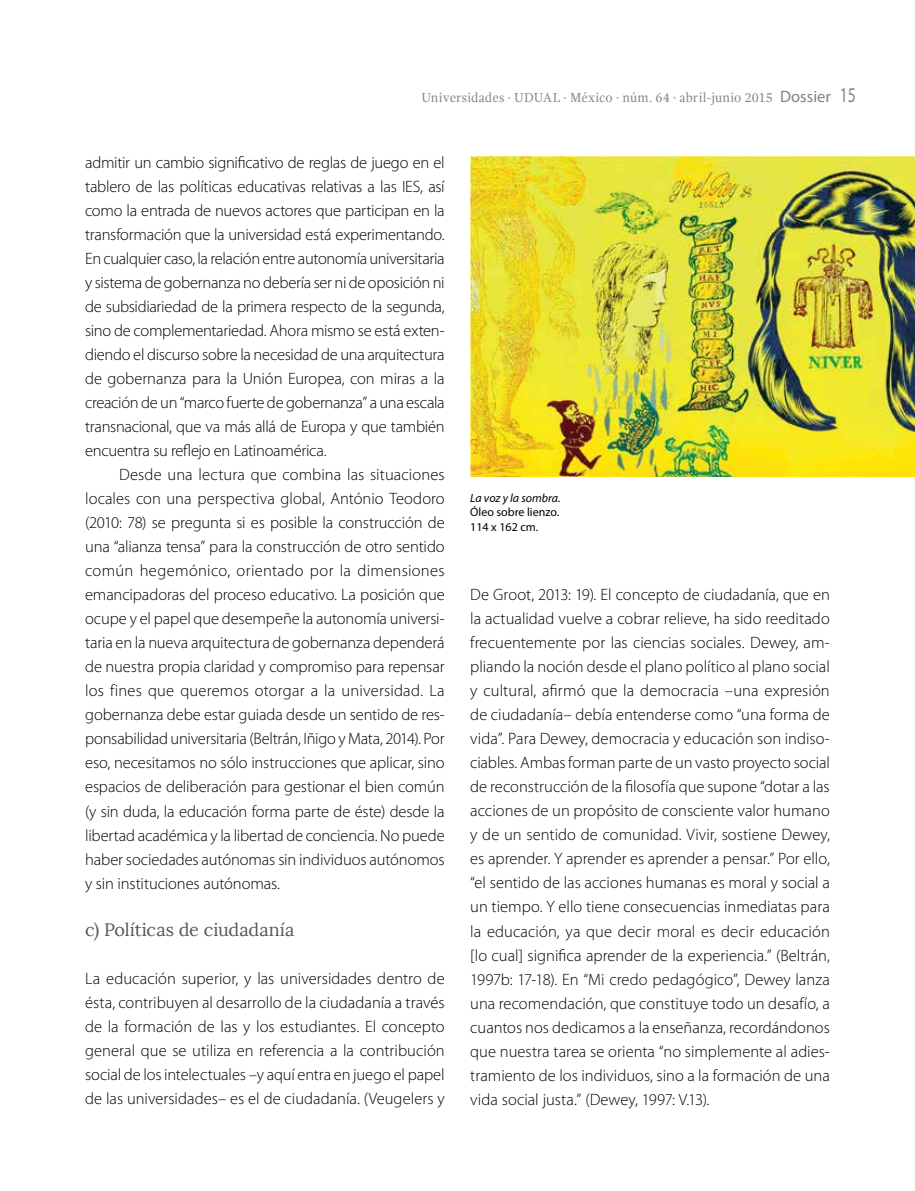
<style>
.page{position:relative;width:915px;height:1191px;background:#fff}
.page>*{position:absolute;margin:0;border:0;box-sizing:border-box;transform-origin:0 0}
.t1{font:18px "Lora";color:#58595b}
.t2{font:300 16.5px/24px "Myriad Pro";letter-spacing:-.005em;color:#000;text-align:justify}
.t3{font:13.5px "Gandhi Serif";letter-spacing:.01em;color:#808285;scale:.95 1}
.t4{font:12px/14.4px "Myriad Pro";color:#000}
.t5{font:italic 12px "Myriad Pro";color:#000}
.s1{font-family:"Myriad Pro";font-size:16.5px}
.s2{font-family:"Myriad Pro";font-size:21px}
</style>
<div class="page">
<img style="left:470px;top:157px;width:444px;height:319px">
<p class="t3" style="left:421px;top:90px;width:458px">Universidades · UDUAL · México · núm. 64 · abril-junio 2015 <span class="s1">Dossier</span> <span class="s2">15</span></p>
<p class="t2" style="left:85px;top:150px;width:361px">admitir un cambio significativo de reglas de juego en el tablero de las políticas educativas relativas a las IES, así como la entrada de nuevos actores que participan en la transformación que la universidad está experimentando.<br>En cualquier caso, la relación entre autonomía universitaria y sistema de gobernanza no debería ser ni de oposición ni de subsidiariedad de la primera respecto de la segunda, sino de complementariedad. Ahora mismo se está exten&shy;diendo el discurso sobre la necesidad de una arquitectura de gobernanza para la Unión Europea, con miras a la creación de un “marco fuerte de gobernanza” a una escala transnacional, que va más allá de Europa y que también encuentra su reflejo en Latinoamérica.</p>
<p class="t2" style="left:85px;top:462px;width:361px;text-indent:34px">Desde una lectura que combina las situaciones locales con una perspectiva global, António Teodoro (2010: 78) se pregunta si es posible la construcción de una “alianza tensa” para la construcción de otro sentido común hegemónico, orientado por la dimensiones emancipadoras del proceso educativo. La posición que ocupe y el papel que desempeñe la autonomía universi&shy;taria en la nueva arquitectura de gobernanza dependerá de nuestra propia claridad y compromiso para repensar los fines que queremos otorgar a la universidad. La gobernanza debe estar guiada desde un sentido de res&shy;ponsabilidad universitaria (Beltrán, Iñigo y Mata, 2014). Por eso, necesitamos no sólo instrucciones que aplicar, sino espacios de deliberación para gestionar el bien común (y sin duda, la educación forma parte de éste) desde la libertad académica y la libertad de conciencia. No puede haber sociedades autónomas sin individuos autónomos y sin instituciones autónomas.</p>
<p class="t1" style="left:85px;top:919px;width:211px">c) Políticas de ciudadanía</p>
<p class="t2" style="left:85px;top:966px;width:361px">La educación superior, y las universidades dentro de ésta, contribuyen al desarrollo de la ciudadanía a través de la formación de las y los estudiantes. El concepto general que se utiliza en referencia a la contribución social de los intelectuales –y aquí entra en juego el papel de las universidades– es el de ciudadanía. (Veugelers y</p>
<p class="t5" style="left:470px;top:490px;width:92px">La voz y la sombra.</p>
<p class="t4" style="left:470px;top:505px;width:90px">Óleo sobre lienzo.<br>114 x 162 cm.</p>
<p class="t2" style="left:470px;top:582px;width:361px">De Groot, 2013: 19). El concepto de ciudadanía, que en la actualidad vuelve a cobrar relieve, ha sido reeditado frecuentemente por las ciencias sociales. Dewey, am&shy;pliando la noción desde el plano político al plano social y cultural, afirmó que la democracia –una expresión de ciudadanía– debía entenderse como “una forma de vida”. Para Dewey, democracia y educación son indiso&shy;ciables. Ambas forman parte de un vasto proyecto social de reconstrucción de la filosofía que supone “dotar a las acciones de un propósito de consciente valor humano y de un sentido de comunidad. Vivir, sostiene Dewey, es aprender. Y aprender es aprender a pensar.” Por ello, “el sentido de las acciones humanas es moral y social a un tiempo. Y ello tiene consecuencias inmediatas para la educación, ya que decir moral es decir educación [lo cual] significa aprender de la experiencia.” (Beltrán, 1997b: 17-18). En “Mi credo pedagógico”, Dewey lanza una recomendación, que constituye todo un desafío, a cuantos nos dedicamos a la enseñanza, recordándonos que nuestra tarea se orienta “no simplemente al adies&shy;tramiento de los individuos, sino a la formación de una vida social justa.” (Dewey, 1997: V.13).</p>
</div>
